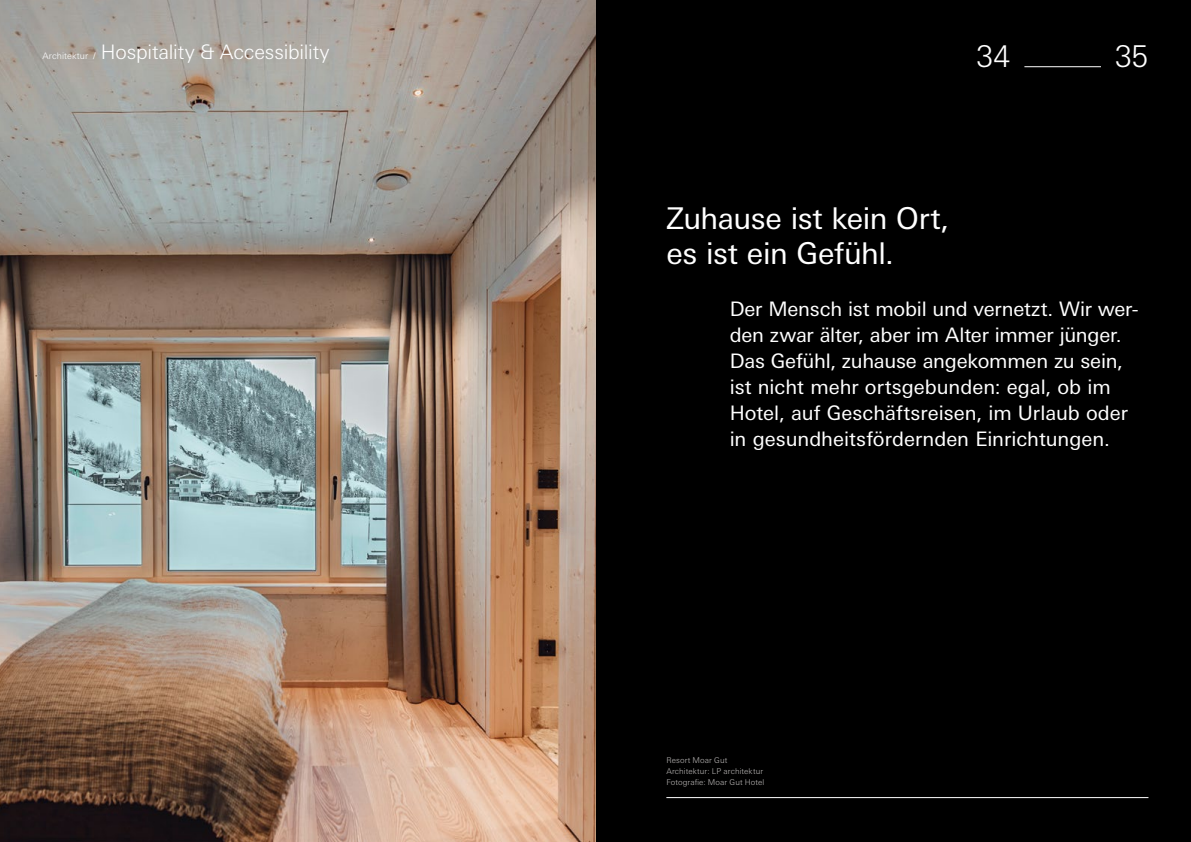
<style>
.page{position:relative;width:1191px;height:842px;background:#fff}
.page>*{position:absolute;margin:0;border:0;box-sizing:border-box;transform-origin:0 0}
.t1{font:30px/35px "Univers Next W1 G";letter-spacing:-.015em;color:#fff}
.t2{font:300 30px "Univers Next W1 G";color:#fff}
.t3{font:20px/26px "Univers Next W1 G";letter-spacing:-.005em;color:#fff}
.t4{font:300 20px "Univers Next W1 G";letter-spacing:-.01em;color:#fff}
.t5{font:300 9px "Univers Next W1 G";letter-spacing:.005em;color:#fff}
.t6{font:300 8px/11px "Univers Next W1 G";letter-spacing:.01em;color:#bebbba}
</style>
<div class="page">
<div style="left:595px;top:0;width:596px;height:842px;background:#000"></div>
<hr style="left:1024px;top:67px;width:77px;height:1px;background:#fff">
<img style="left:0;top:0;width:595px;height:842px">
<hr style="left:666px;top:797px;width:482px;height:1px;background:#fff">
<p class="t5" style="left:43px;top:51px;width:55px">Architektur /</p>
<p class="t4" style="left:101px;top:41px;width:230px">Hospitality &amp; Accessibility</p>
<h1 class="t2" style="left:976px;top:39px;width:35px">34</h1>
<h1 class="t2" style="left:1115px;top:39px;width:35px">35</h1>
<h1 class="t1" style="left:666px;top:201px;width:284px">Zuhause ist kein Ort, es ist ein Gefühl.</h1>
<p class="t3" style="left:729px;top:296px;width:410px">Der Mensch ist mobil und vernetzt. Wir wer&shy;den zwar älter, aber im Alter immer jünger.<br>Das Gefühl, zuhause angekommen zu sein, ist nicht mehr ortsgebunden: egal, ob im Hotel, auf Geschäftsreisen, im Urlaub oder in gesundheitsfördernden Einrichtungen.</p>
<p class="t6" style="left:666px;top:754px;width:99px">Resort Moar Gut<br>Architektur: LP architektur<br>Fotografie: Moar Gut Hotel</p>
</div>
